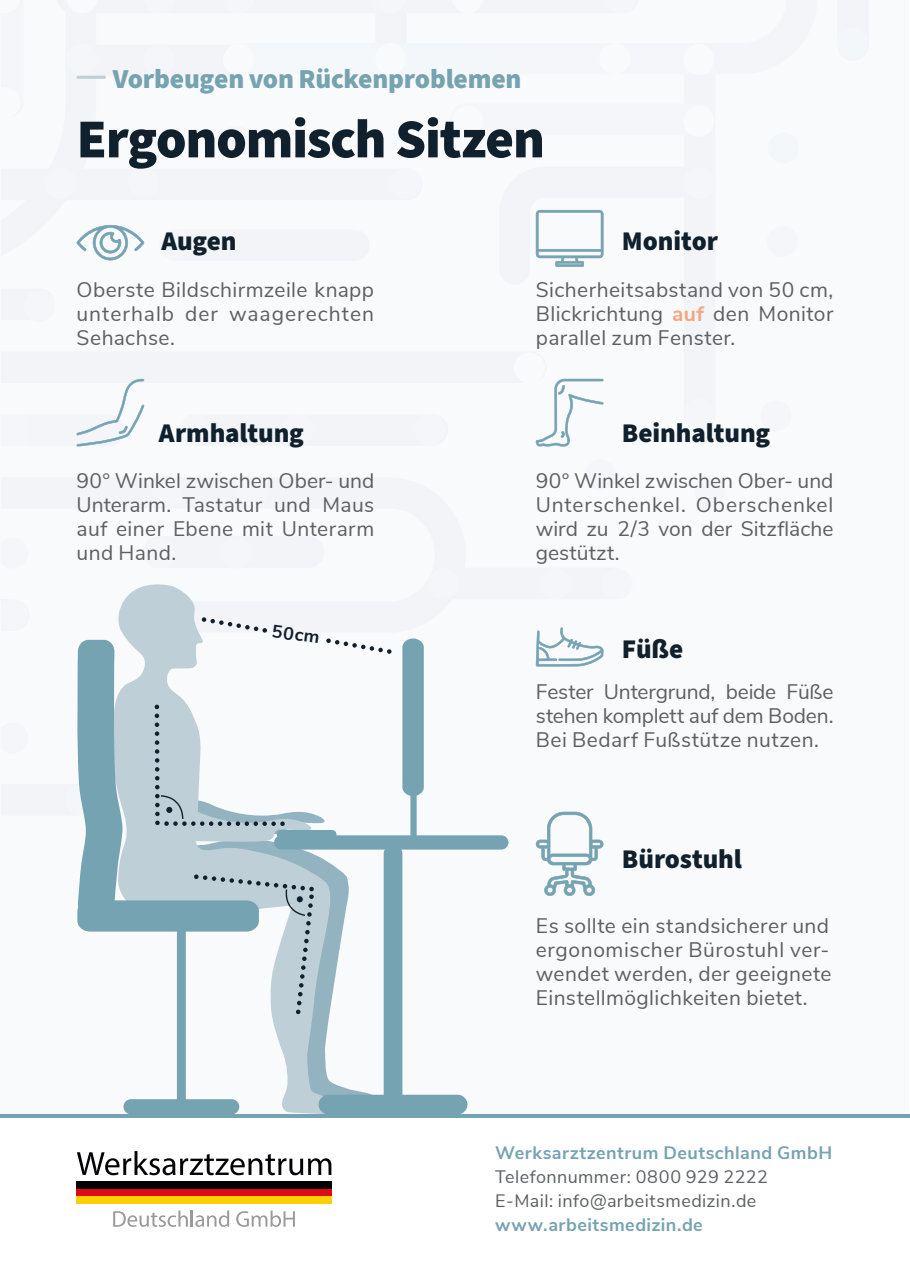
<style>
.page{position:relative;width:910px;height:1276px;background:#fff}
.page>*{position:absolute;margin:0;border:0;box-sizing:border-box;transform-origin:0 0}
.t1{font:900 54.9px "Source Sans Pro";letter-spacing:-.02em;color:#11202d}
.t2{font:900 27.3px "Source Sans Pro";letter-spacing:-.01em;color:#76a3b2}
.t3{font:900 27px "Source Sans Pro";letter-spacing:-.005em;color:#11202d}
.t4{font:21px/24px "Nunito Sans";letter-spacing:.02em;color:#5c6062;text-align:justify}
.t5{font:18px/24px "Nunito Sans";letter-spacing:.025em;color:#5c6062}
.t6{font:700 18px "Nunito Sans";letter-spacing:.025em;color:#76a3b2}
.t7{font:700 18px "Nunito Sans";color:#11202d}
.s1{font-weight:700;color:#f5a67e}
</style>
<div class="page">
<svg style="left:113px;top:1210px;width:116px;height:17px"></svg>
<svg style="left:236px;top:1210px;width:59px;height:17px"></svg>
<div style="left:77px;top:1181px;width:255px;height:7px;background:#020204"></div>
<div style="left:77px;top:1188px;width:255px;height:8px;background:#de0b15"></div>
<div style="left:77px;top:1196px;width:255px;height:7px;background:#ffcf05"></div>
<svg style="left:77px;top:1151px;width:254px;height:24px"></svg>
<div style="left:1px;top:0;width:908px;height:1114px;background:#f9fafb"></div>
<div style="left:585px;top:459px;width:31px;height:31px;background:#f4f6fa;border-radius:15px"></div>
<div style="left:694px;top:476px;width:31px;height:31px;background:#f4f6fa;border-radius:15px"></div>
<div style="left:838px;top:28px;width:30px;height:31px;background:#f4f7f9;border-radius:15px"></div>
<svg style="left:118px;top:584px;width:242px;height:530px"></svg>
<div style="left:177px;top:915px;width:9px;height:192px;background:#76a3b2;border-radius:4px"></div>
<div style="left:123px;top:1099px;width:116px;height:15px;background:#76a3b2;border-radius:8px"></div>
<div style="left:274px;top:835px;width:234px;height:14px;background:#76a3b2;border-radius:7px"></div>
<svg style="left:402px;top:638px;width:22px;height:158px"></svg>
<div style="left:410px;top:789px;width:7px;height:50px;background:#76a3b2;border-radius:3px"></div>
<div style="left:384px;top:844px;width:18px;height:270px;background:#76a3b2;border-radius:9px"></div>
<div style="left:319px;top:1094px;width:148px;height:20px;background:#76a3b2;border-radius:10px"></div>
<svg style="left:202px;top:617px;width:65px;height:15px"></svg>
<svg style="left:77px;top:638px;width:315px;height:376px"></svg>
<hr style="left:0;top:1114px;width:910px;height:3px;background:#76a3b2">
<svg style="left:76px;top:75px;width:528px;height:371px"></svg>
<svg style="left:536px;top:811px;width:67px;height:85px"></svg>
<svg style="left:536px;top:627px;width:67px;height:39px"></svg>
<hr style="left:77px;top:76px;width:29px;height:3px;background:#bfcfd8;border-radius:2px">
<h2 class="t2" style="left:113px;top:60px;width:410px">Vorbeugen von Rückenproblemen</h2>
<h1 class="t1" style="left:77px;top:101px;width:470px">Ergonomisch Sitzen</h1>
<p class="t3" style="left:162px;top:222px;width:77px">Augen</p>
<p class="t3" style="left:622px;top:222px;width:98px">Monitor</p>
<p class="t4" style="left:77px;top:277px;width:299px">Oberste Bildschirmzeile knapp unterhalb der waagerechten Sehachse.</p>
<p class="t4" style="left:536px;top:277px;width:299px">Sicherheitsabstand von 50 cm, Blickrichtung <span class="s1">auf</span> den Monitor parallel zum Fenster.</p>
<p class="t3" style="left:159px;top:414px;width:146px">Armhaltung</p>
<p class="t4" style="left:77px;top:467px;width:299px">90° Winkel zwischen Ober- und Unterarm. Tastatur und Maus auf einer Ebene mit Unterarm und Hand.</p>
<p class="t7" style="left:274px;top:618px;width:50px;rotate:8deg">50cm</p>
<p class="t3" style="left:622px;top:414px;width:150px">Beinhaltung</p>
<p class="t4" style="left:536px;top:467px;width:299px">90° Winkel zwischen Ober- und Unterschenkel. Oberschenkel wird zu 2/3 von der Sitzfläche gestützt.</p>
<p class="t3" style="left:622px;top:630px;width:63px">Füße</p>
<p class="t4" style="left:536px;top:679px;width:299px">Fester Untergrund, beide Füße stehen komplett auf dem Boden.<br>Bei Bedarf Fußstütze nutzen.</p>
<p class="t3" style="left:622px;top:840px;width:121px">Bürostuhl</p>
<p class="t4" style="left:536px;top:912px;width:297px">Es sollte ein standsicherer und ergonomischer Bürostuhl ver&shy;wendet werden, der geeignete Einstellmöglichkeiten bietet.</p>
<p class="t6" style="left:495px;top:1139px;width:338px">Werksarztzentrum Deutschland GmbH</p>
<p class="t5" style="left:495px;top:1163px;width:274px">Telefonnummer: 0800 929 2222<br>E-Mail: info@arbeitsmedizin.de</p>
<p class="t6" style="left:495px;top:1211px;width:209px">www.arbeitsmedizin.de</p>
</div>
